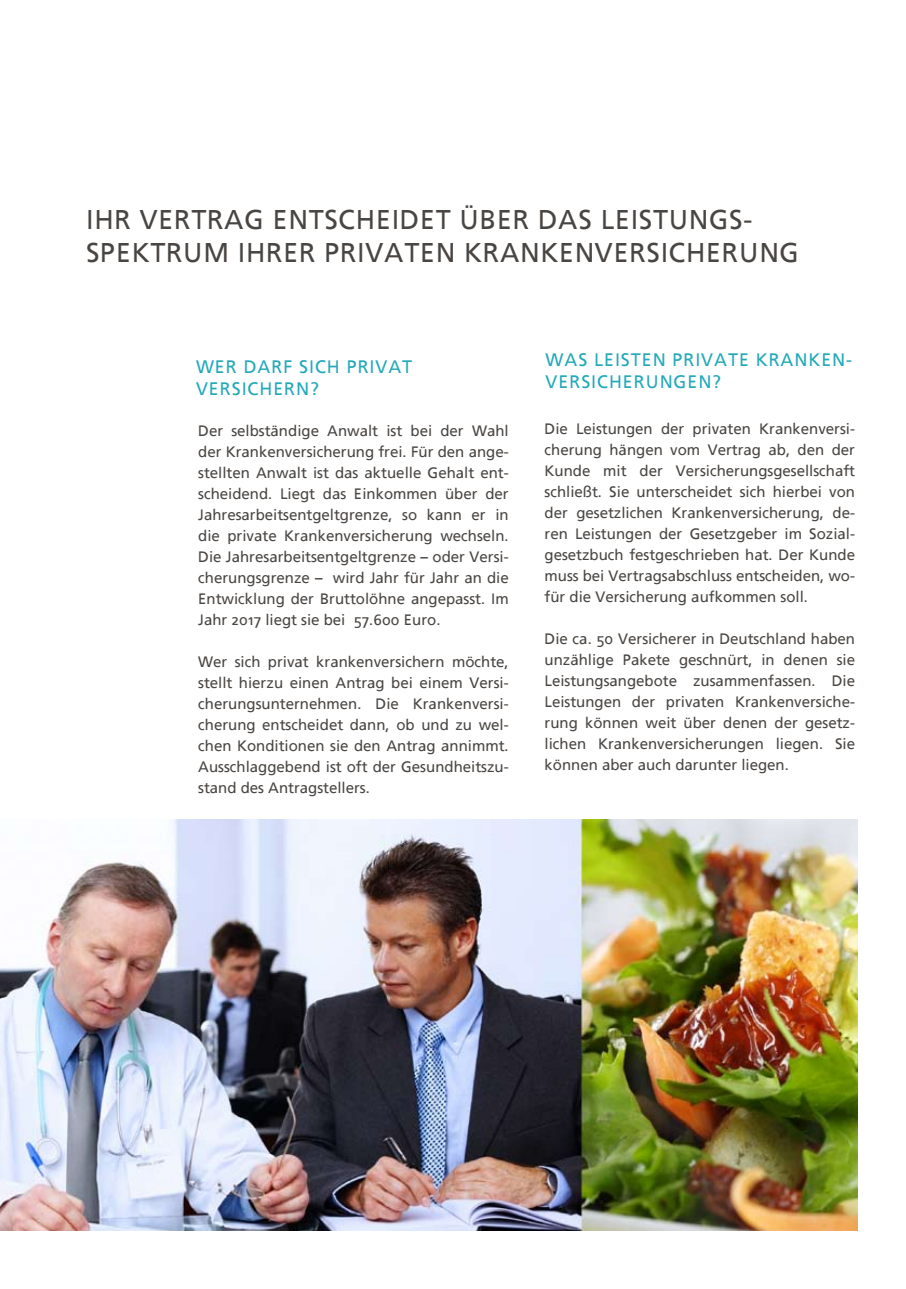
<style>
.page{position:relative;width:906px;height:1289px;background:#fff}
.page>*{position:absolute;margin:0;border:0;box-sizing:border-box;transform-origin:0 0}
.t1{font:27px/32.4px "Frutiger Linotype";letter-spacing:.025em;color:#494542}
.t2{font:18px/21.6px "Frutiger Linotype";letter-spacing:.05em;color:#23a9b9}
.t3{font:15px/21px "Frutiger Linotype";color:#494542;text-align:justify}
</style>
<div class="page">
<img style="left:0;top:819px;width:857px;height:411px">
<p class="t1" style="left:86px;top:204px;width:714px">IHR VERTRAG ENTSCHEIDET ÜBER DAS LEISTUNGS-<br>SPEKTRUM IHRER PRIVATEN KRANKENVERSICHERUNG</p>
<p class="t2" style="left:196px;top:356px;width:218px">WER DARF SICH PRIVAT<br>VERSICHERN?</p>
<p class="t3" style="left:198px;top:420px;width:312px">Der selbständige Anwalt ist bei der Wahl der Krankenversicherung frei. Für den ange&shy;stellten Anwalt ist das aktuelle Gehalt ent&shy;scheidend. Liegt das Einkommen über der Jahresarbeitsentgeltgrenze, so kann er in die private Krankenversicherung wechseln.<br>Die Jahresarbeitsentgeltgrenze – oder Versi&shy;cherungsgrenze – wird Jahr für Jahr an die Entwicklung der Bruttolöhne angepasst. Im Jahr 2017 liegt sie bei 57.600 Euro.</p>
<p class="t3" style="left:198px;top:651px;width:312px">Wer sich privat krankenversichern möchte, stellt hierzu einen Antrag bei einem Versi&shy;cherungsunternehmen. Die Krankenversi&shy;cherung entscheidet dann, ob und zu wel&shy;chen Konditionen sie den Antrag annimmt.<br>Ausschlaggebend ist oft der Gesundheitszu&shy;stand des Antragstellers.</p>
<p class="t2" style="left:545px;top:349px;width:308px">WAS LEISTEN PRIVATE KRANKEN-<br>VERSICHERUNGEN?</p>
<p class="t3" style="left:544px;top:418px;width:312px">Die Leistungen der privaten Krankenversi&shy;cherung hängen vom Vertrag ab, den der Kunde mit der Versicherungsgesellschaft schließt. Sie unterscheidet sich hierbei von der gesetzlichen Krankenversicherung, de&shy;ren Leistungen der Gesetzgeber im Sozial&shy;gesetzbuch festgeschrieben hat. Der Kunde muss bei Vertragsabschluss entscheiden, wo&shy;für die Versicherung aufkommen soll.</p>
<p class="t3" style="left:544px;top:628px;width:312px">Die ca. 50 Versicherer in Deutschland haben unzählige Pakete geschnürt, in denen sie Leistungsangebote zusammenfassen. Die Leistungen der privaten Krankenversiche&shy;rung können weit über denen der gesetz&shy;lichen Krankenversicherungen liegen. Sie können aber auch darunter liegen.</p>
</div>
